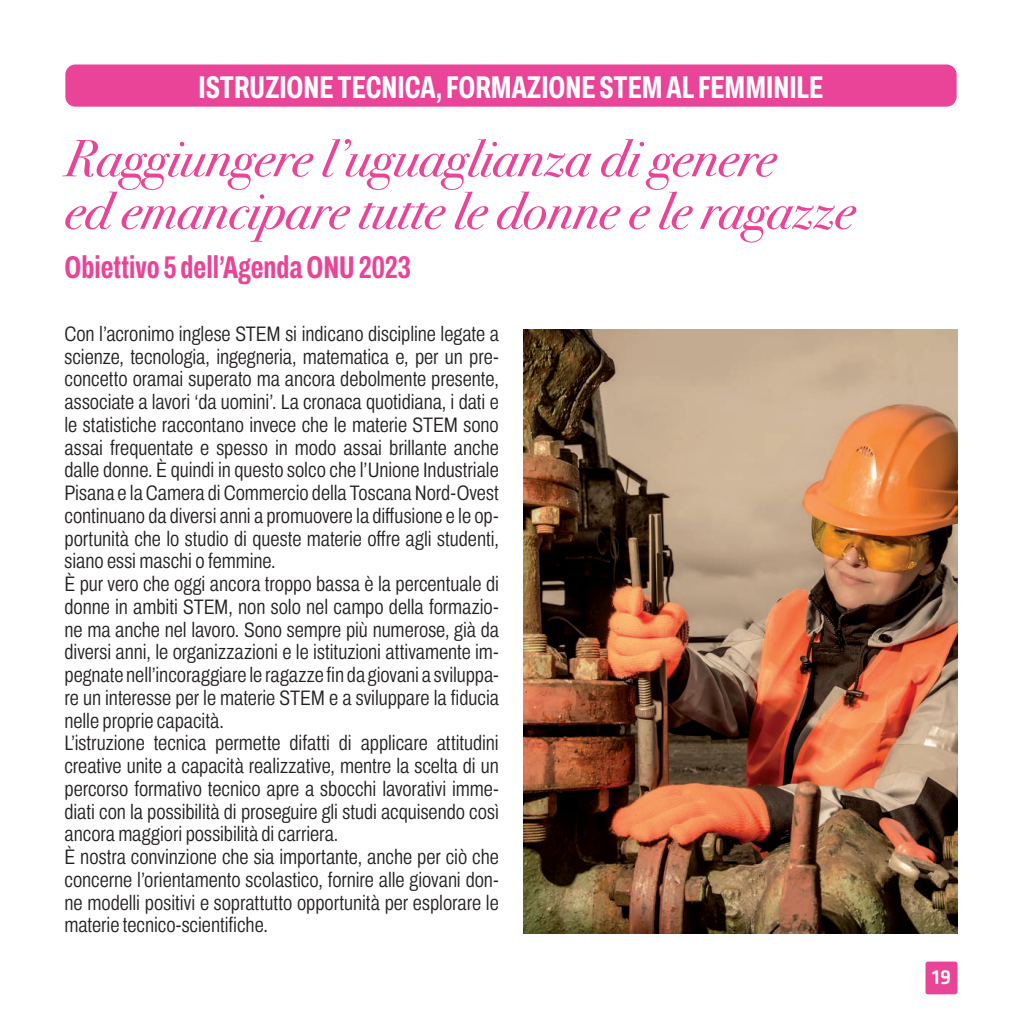
<style>
.page{position:relative;width:1022px;height:1022px;background:#fff}
.page>*{position:absolute;margin:0;border:0;box-sizing:border-box;transform-origin:0 0}
.t1{font:italic 52.5px/52.5px "Bodoni Svty Two ITCTT";color:#ea4498}
.t2{font:700 extra-condensed 31.5px "Archivo";color:#fff}
.t3{font:700 extra-condensed 31.5px "Archivo";color:#ea4498}
.t4{font:300 21px/22.8px "Archivo Condensed";color:#231f20}
.t5{font:500 21px "Klavika";color:#fff}
</style>
<div class="page">
<div style="left:925px;top:962px;width:32px;height:32px;background:#ea4498;border-radius:2px"></div>
<div style="left:65px;top:64px;width:892px;height:43px;background:#ea4498;border-radius:10px"></div>
<img style="left:523px;top:330px;width:434px;height:603px">
<h2 class="t2" style="left:199px;top:63px;width:626px">ISTRUZIONE TECNICA, FORMAZIONE STEM AL FEMMINILE</h2>
<h1 class="t1" style="left:64px;top:129px;width:791px">Raggiungere l’uguaglianza di genere<br>ed emancipare tutte le donne e le ragazze</h1>
<h2 class="t3" style="left:64px;top:244px;width:348px">Obiettivo 5 dell’Agenda ONU 2023</h2>
<p class="t4" style="left:64px;top:322px;width:436px">Con l’acronimo inglese STEM si indicano discipline legate a scienze, tecnologia, ingegneria, matematica e, per un pre&shy;concetto oramai superato ma ancora debolmente presente, associate a lavori ‘da uomini’. La cronaca quotidiana, i dati e le statistiche raccontano invece che le materie STEM sono assai frequentate e spesso in modo assai brillante anche dalle donne. È quindi in questo solco che l’Unione Industriale Pisana e la Camera di Commercio della Toscana Nord-Ovest continuano da diversi anni a promuovere la diffusione e le op&shy;portunità che lo studio di queste materie offre agli studenti, siano essi maschi o femmine.<br>È pur vero che oggi ancora troppo bassa è la percentuale di donne in ambiti STEM, non solo nel campo della formazio&shy;ne ma anche nel lavoro. Sono sempre più numerose, già da diversi anni, le organizzazioni e le istituzioni attivamente im&shy;pegnate nell’incoraggiare le ragazze fin da giovani a sviluppa&shy;re un interesse per le materie STEM e a sviluppare la fiducia nelle proprie capacità.<br>L’istruzione tecnica permette difatti di applicare attitudini creative unite a capacità realizzative, mentre la scelta di un percorso formativo tecnico apre a sbocchi lavorativi imme&shy;diati con la possibilità di proseguire gli studi acquisendo così ancora maggiori possibilità di carriera.<br>È nostra convinzione che sia importante, anche per ciò che concerne l’orientamento scolastico, fornire alle giovani don&shy;ne modelli positivi e soprattutto opportunità per esplorare le materie tecnico-scientifiche.</p>
<p class="t5" style="left:932px;top:965px;width:21px">19</p>
</div>
